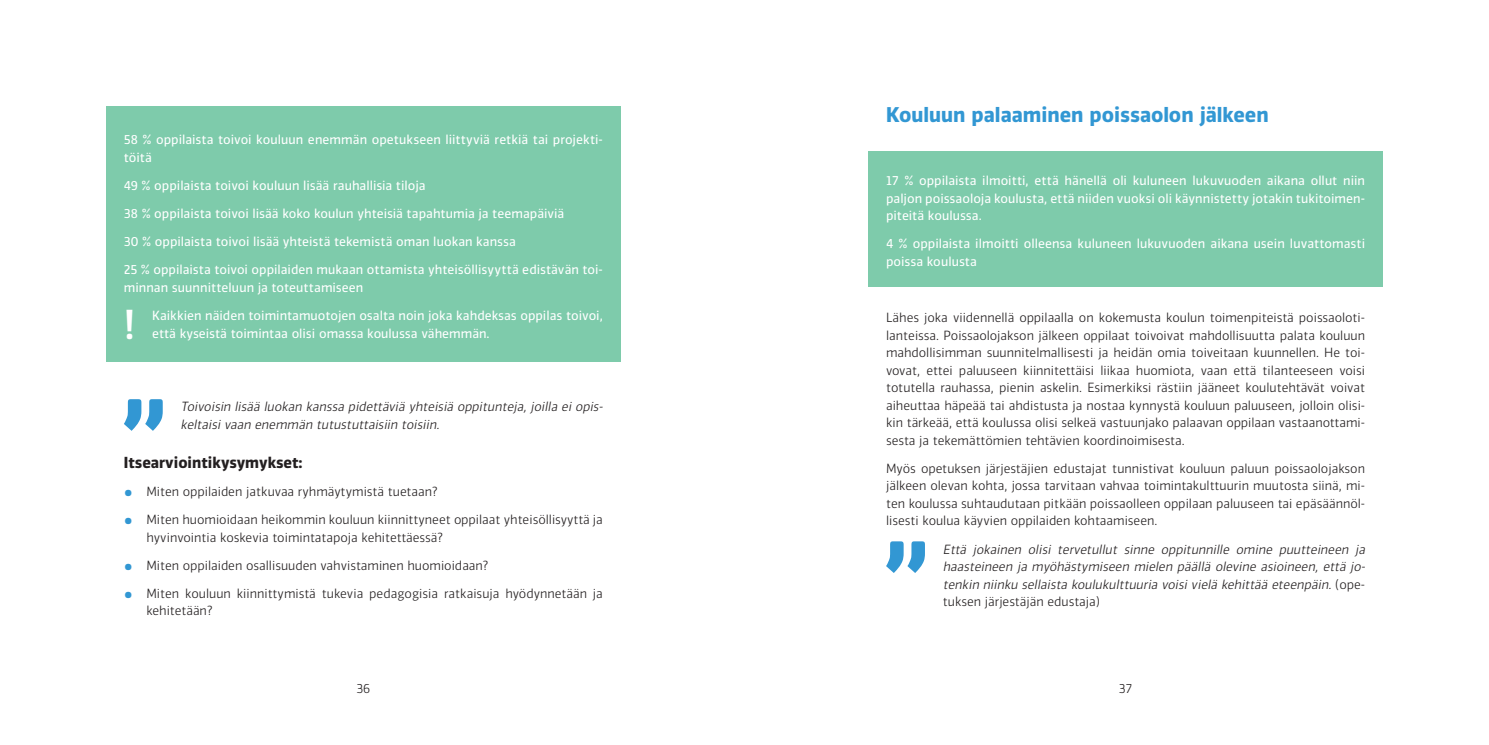
<style>
.page{position:relative;width:1489px;height:745px;background:#fff}
.page>*{position:absolute;margin:0;border:0;box-sizing:border-box;transform-origin:0 0}
.sitaatti{font:500 115.38px "Vinkel";color:#3297d3}
.sitaatti_valk{font:500 40px "Vinkel";color:#fff}
.OTS2{font:700 20px "Vinkel";color:#3297d3}
.OTS3_musta{font:700 15px "Vinkel";color:#231f20}
.leipis_light{font:300 12.5px/17.5px "Vinkel";color:#231f20}
.valk_leipis{font:12.5px/17.5px "Vinkel";color:#fff}
.sitaatti-2{font:italic 300 12.5px/17.5px "Vinkel";color:#231f20}
.sitaatti_valk-2{font:12.5px/17.5px "Vinkel";color:#fff}
.s1{font-weight:700;font-size:22.5px;color:#3297d3}
.s2{font-style:normal}
</style>
<div class="page">
<div style="left:106px;top:106px;width:514px;height:255px;background:#7ecbab"></div>
<div style="left:868px;top:151px;width:514px;height:135px;background:#7ecbab"></div>
<p class="valk_leipis" style="left:124px;top:131px;width:480px">58 % oppilaista toivoi kouluun enemmän opetukseen liittyviä retkiä tai projekti&shy;töitä</p>
<p class="valk_leipis" style="left:124px;top:177px;width:303px">49 % oppilaista toivoi kouluun lisää rauhallisia tiloja</p>
<p class="valk_leipis" style="left:124px;top:205px;width:442px">38 % oppilaista toivoi lisää koko koulun yhteisiä tapahtumia ja teemapäiviä</p>
<p class="valk_leipis" style="left:124px;top:233px;width:393px">30 % oppilaista toivoi lisää yhteistä tekemistä oman luokan kanssa</p>
<p class="valk_leipis" style="left:124px;top:261px;width:480px">25 % oppilaista toivoi oppilaiden mukaan ottamista yhteisöllisyyttä edistävän toi&shy;minnan suunnitteluun ja toteuttamiseen</p>
<p class="sitaatti_valk" style="left:124px;top:297px;width:13px">!</p>
<p class="sitaatti_valk-2" style="left:152px;top:307px;width:452px">Kaikkien näiden toimintamuotojen osalta noin joka kahdeksas oppilas toivoi, että kyseistä toimintaa olisi omassa koulussa vähemmän.</p>
<p class="sitaatti" style="left:121px;top:368px;width:46px">”</p>
<p class="sitaatti-2" style="left:180px;top:398px;width:427px">Toivoisin lisää luokan kanssa pidettäviä yhteisiä oppitunteja, joilla ei opis&shy;keltaisivaan enemmän tutustuttaisiin toisiin.</p>
<p class="OTS3_musta" style="left:124px;top:452px;width:180px">Itsearviointikysymykset:</p>
<p class="leipis_light" style="left:124px;top:482px;width:315px"><span class="s1">•</span> Miten oppilaiden jatkuvaa ryhmäytymistä tuetaan?</p>
<p class="leipis_light" style="left:146px;top:510px;width:458px;text-indent:-22px"><span class="s1">•</span> Miten huomioidaan heikommin kouluun kiinnittyneet oppilaat yhteisöllisyyttä ja hyvinvointia koskevia toimintatapoja kehitettäessä?</p>
<p class="leipis_light" style="left:124px;top:556px;width:366px"><span class="s1">•</span> Miten oppilaiden osallisuuden vahvistaminen huomioidaan?</p>
<p class="leipis_light" style="left:146px;top:584px;width:458px;text-indent:-22px"><span class="s1">•</span> Miten kouluun kiinnittymistä tukevia pedagogisia ratkaisuja hyödynnetään ja kehitetään?</p>
<p class="OTS2" style="left:886px;top:101px;width:384px">Kouluun palaaminen poissaolon jälkeen</p>
<p class="valk_leipis" style="left:886px;top:172px;width:480px;text-align:justify">17 % oppilaista ilmoitti, että hänellä oli kuluneen lukuvuoden aikana ollut niin paljon poissaoloja koulusta, että niiden vuoksi oli käynnistetty jotakin tukitoimen&shy;piteitä koulussa.</p>
<p class="valk_leipis" style="left:886px;top:235px;width:480px">4 % oppilaista ilmoitti olleensa kuluneen lukuvuoden aikana usein luvattomasti poissa koulusta</p>
<p class="leipis_light" style="left:886px;top:309px;width:480px;text-align:justify">Lähes joka viidennellä oppilaalla on kokemusta koulun toimenpiteistä poissaoloti&shy;lanteissa. Poissaolojakson jälkeen oppilaat toivoivat mahdollisuutta palata kouluun mahdollisimman suunnitelmallisesti ja heidän omia toiveitaan kuunnellen. He toi&shy;vovat, ettei paluuseen kiinnitettäisi liikaa huomiota, vaan että tilanteeseen voisi totutella rauhassa, pienin askelin. Esimerkiksi rästiin jääneet koulutehtävät voivat aiheuttaa häpeää tai ahdistusta ja nostaa kynnystä kouluun paluuseen, jolloin olisi&shy;kin tärkeää, että koulussa olisi selkeä vastuunjako palaavan oppilaan vastaanottami&shy;sesta ja tekemättömien tehtävien koordinoimisesta.</p>
<p class="leipis_light" style="left:886px;top:459px;width:480px;text-align:justify">Myös opetuksen järjestäjien edustajat tunnistivat kouluun paluun poissaolojakson jälkeen olevan kohta, jossa tarvitaan vahvaa toimintakulttuurin muutosta siinä, mi&shy;ten koulussa suhtaudutaan pitkään poissaolleen oppilaan paluuseen tai epäsäännöl&shy;lisesti koulua käyvien oppilaiden kohtaamiseen.</p>
<p class="sitaatti" style="left:883px;top:510px;width:46px">”</p>
<p class="sitaatti-2" style="left:942px;top:540px;width:427px">Että jokainen olisi tervetullut sinne oppitunnille omine puutteineen ja haasteineen ja myöhästymiseen mielen päällä olevine asioineen, että jo&shy;tenkin niinku sellaista koulukulttuuria voisi vielä kehittää eteenpäin. <span class="s2">( o p e - tuksen järjestäjän edustaja)</span></p>
<p class="leipis_light" style="left:356px;top:679px;width:15px">36</p>
<p class="leipis_light" style="left:1118px;top:679px;width:15px">37</p>
</div>
